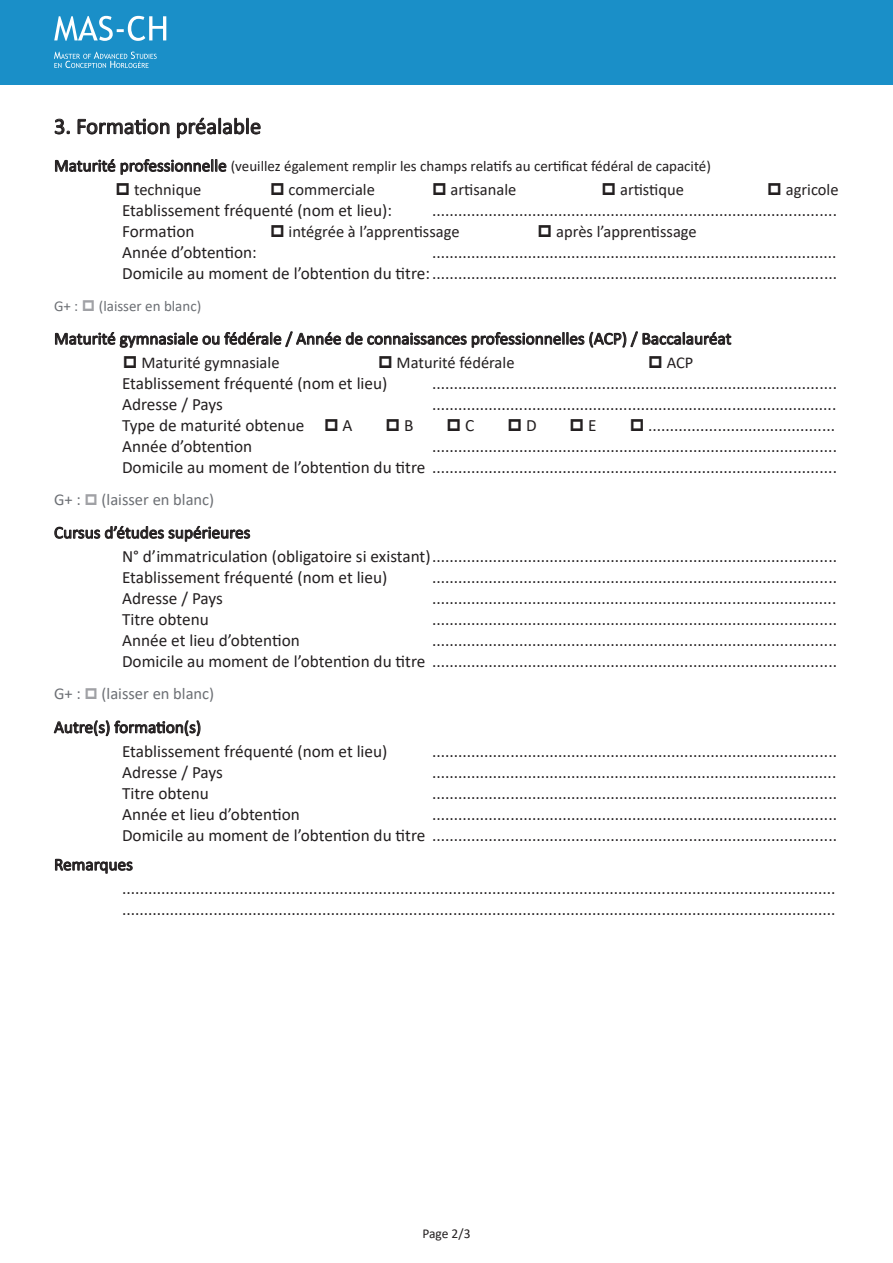
<style>
.page{position:relative;width:893px;height:1263px;background:#fff}
.page>*{position:absolute;margin:0;border:0;box-sizing:border-box;transform-origin:0 0}
.t1{font:22.5px "Calibri";color:#231f20}
.t2{font:17.25px/21px "Calibri";color:#231f20;text-align:right}
.t3{font:16.5px "Calibri";color:#231f20}
.t4{font:16.5px "Calibri";color:#6c6f74}
.t5{font:15px "Calibri";color:#231f20}
.t6{font:15px "Calibri";color:#6c6f74}
.t7{font:13.5px "Calibri";color:#231f20}
.s1{font-size:17.25px}
</style>
<div class="page">
<div style="left:0;top:0;width:893px;height:84px;background:#1a8fc8"></div>
<svg style="left:54px;top:118px;width:16px;height:17px"></svg>
<svg style="left:77px;top:118px;width:93px;height:17px"></svg>
<svg style="left:177px;top:117px;width:84px;height:21px"></svg>
<svg style="left:54px;top:159px;width:173px;height:16px"></svg>
<svg style="left:54px;top:525px;width:197px;height:17px"></svg>
<svg style="left:54px;top:720px;width:147px;height:17px"></svg>
<svg style="left:54px;top:858px;width:79px;height:16px"></svg>
<svg style="left:54px;top:16px;width:112px;height:25px"></svg>
<svg style="left:54px;top:52px;width:103px;height:16px"></svg>
<svg style="left:54px;top:331px;width:678px;height:17px"></svg>
<h1 class="t1" style="left:54px;top:111px;width:209px">3. Formation préalable</h1>
<p class="t5" style="left:54px;top:156px;width:658px"><span class="s1">Maturité professionnelle</span> (veuillez également remplir les champs relatifs au certificat fédéral de capacité)</p>
<p class="t3" style="left:134px;top:178px;width:69px">technique</p>
<p class="t3" style="left:289px;top:178px;width:88px">commerciale</p>
<p class="t3" style="left:451px;top:178px;width:67px">artisanale</p>
<p class="t3" style="left:620px;top:178px;width:65px">artistique</p>
<p class="t3" style="left:786px;top:178px;width:54px">agricole</p>
<p class="t2" style="left:122px;top:200px;width:272px">Etablissement fréquenté (nom et lieu):</p>
<p class="t2" style="left:432px;top:200px;width:406px">.............................................................................................</p>
<p class="t2" style="left:122px;top:220px;width:74px">Formation</p>
<p class="t3" style="left:289px;top:220px;width:173px">intégrée à l’apprentissage</p>
<p class="t3" style="left:556px;top:220px;width:142px">après l’apprentissage</p>
<p class="t2" style="left:122px;top:241px;width:136px">Année d’obtention:</p>
<p class="t2" style="left:122px;top:241px;width:716px">.............................................................................................<br>Domicile au moment de l’obtention du titre:.............................................................................................</p>
<p class="t6" style="left:54px;top:295px;width:26px">G+ :</p>
<p class="t6" style="left:99px;top:295px;width:104px">(laisser en blanc)</p>
<p class="t2" style="left:54px;top:328px;width:679px">Maturité gymnasiale ou fédérale / Année de connaissances professionnelles (ACP) / Baccalauréat</p>
<p class="t3" style="left:142px;top:351px;width:140px">Maturité gymnasiale</p>
<p class="t3" style="left:397px;top:351px;width:119px">Maturité fédérale</p>
<p class="t3" style="left:667px;top:351px;width:28px">ACP</p>
<p class="t2" style="left:122px;top:372px;width:267px">Etablissement fréquenté (nom et lieu)</p>
<p class="t2" style="left:432px;top:372px;width:406px">.............................................................................................</p>
<p class="t2" style="left:122px;top:393px;width:102px">Adresse / Pays</p>
<p class="t2" style="left:432px;top:393px;width:406px">.............................................................................................</p>
<p class="t2" style="left:122px;top:414px;width:184px">Type de maturité obtenue</p>
<p class="t2" style="left:343px;top:414px;width:11px">A</p>
<p class="t2" style="left:404px;top:414px;width:11px">B</p>
<p class="t2" style="left:465px;top:414px;width:11px">C</p>
<p class="t2" style="left:526px;top:414px;width:12px">D</p>
<p class="t2" style="left:588px;top:414px;width:10px">E</p>
<p class="t2" style="left:648px;top:414px;width:188px">...........................................</p>
<p class="t2" style="left:122px;top:435px;width:132px">Année d’obtention</p>
<p class="t2" style="left:122px;top:435px;width:716px">.............................................................................................<br>Domicile au moment de l’obtention du titre .............................................................................................</p>
<p class="t4" style="left:54px;top:488px;width:28px">G+ :</p>
<p class="t4" style="left:102px;top:488px;width:114px">(laisser en blanc)</p>
<p class="t2" style="left:122px;top:520px;width:716px;line-height:24.2px;text-align:left;text-indent:-68px">Cursus d’études supérieures<br>N° d’immatriculation (obligatoire si existant).............................................................................................</p>
<p class="t2" style="left:122px;top:567px;width:267px">Etablissement fréquenté (nom et lieu)</p>
<p class="t2" style="left:432px;top:567px;width:406px">.............................................................................................</p>
<p class="t2" style="left:122px;top:588px;width:102px">Adresse / Pays</p>
<p class="t2" style="left:432px;top:588px;width:406px">.............................................................................................</p>
<p class="t2" style="left:122px;top:609px;width:88px">Titre obtenu</p>
<p class="t2" style="left:432px;top:609px;width:406px">.............................................................................................</p>
<p class="t2" style="left:122px;top:630px;width:179px">Année et lieu d’obtention</p>
<p class="t2" style="left:122px;top:630px;width:716px">.............................................................................................<br>Domicile au moment de l’obtention du titre .............................................................................................</p>
<p class="t4" style="left:54px;top:682px;width:28px">G+ :</p>
<p class="t4" style="left:102px;top:682px;width:114px">(laisser en blanc)</p>
<p class="t2" style="left:122px;top:714px;width:267px;line-height:24.2px;text-align:left;text-indent:-68px">Autre(s) formation(s)<br>Etablissement fréquenté (nom et lieu)</p>
<p class="t2" style="left:432px;top:740px;width:406px">.............................................................................................</p>
<p class="t2" style="left:122px;top:761px;width:102px">Adresse / Pays</p>
<p class="t2" style="left:432px;top:761px;width:406px">.............................................................................................</p>
<p class="t2" style="left:122px;top:782px;width:88px">Titre obtenu</p>
<p class="t2" style="left:432px;top:782px;width:406px">.............................................................................................</p>
<p class="t2" style="left:122px;top:803px;width:179px">Année et lieu d’obtention</p>
<p class="t2" style="left:122px;top:803px;width:716px">.............................................................................................<br>Domicile au moment de l’obtention du titre .............................................................................................</p>
<p class="t2" style="left:122px;top:852px;width:715px;line-height:24.2px;text-align:left;text-indent:-68px">Remarques ....................................................................................................................................................................</p>
<p class="t2" style="left:122px;top:899px;width:715px">....................................................................................................................................................................</p>
<p class="t7" style="left:422px;top:1224px;width:50px">Page 2/3</p>
</div>
